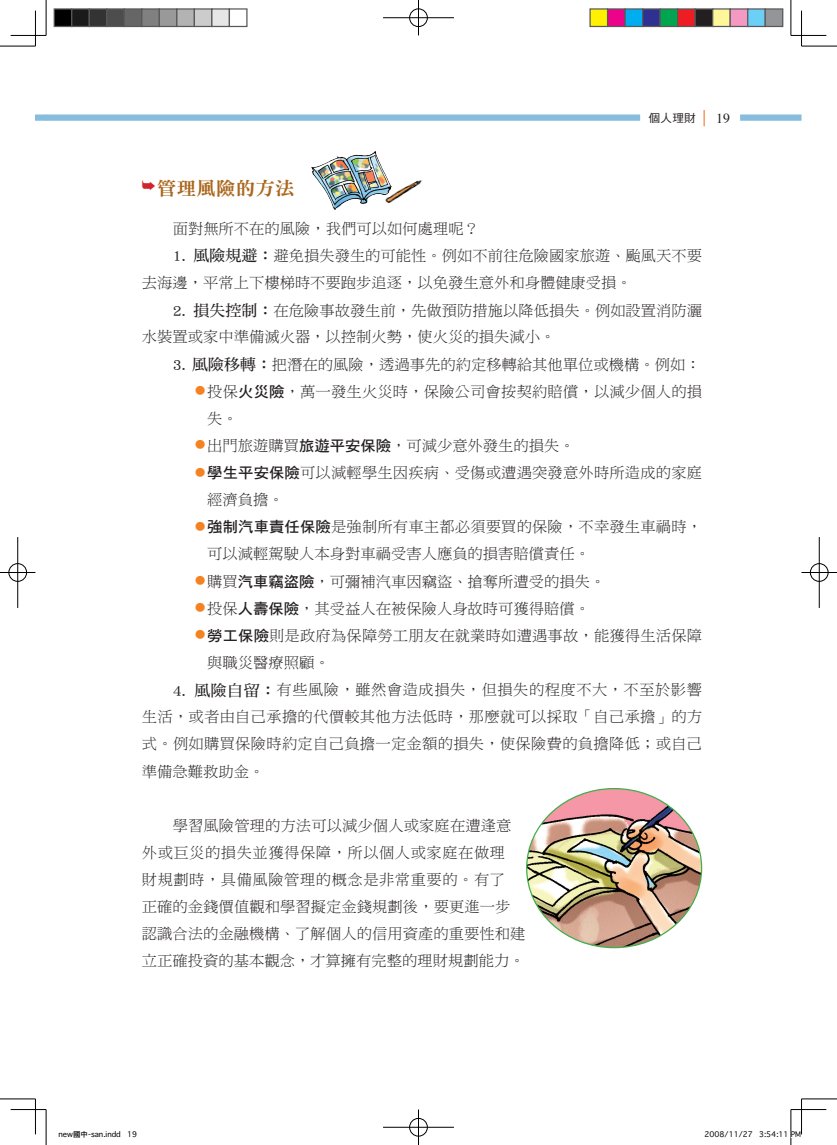
<style>
.page{position:relative;width:837px;height:1145px;background:#fff}
.page>*{position:absolute;margin:0;border:0;box-sizing:border-box;transform-origin:0 0}
.t1{font:18.75px "DF Ming Std W9";letter-spacing:.01em;color:#aa671d;scale:1.04 1}
.t2{font:15px/27.1px "DF Ming Std W3";color:#231f20}
.t3{font:11.25px "DF Hei Std W5";color:#231f20}
.t4{font:7.5px "Osaka";color:#000}
.s1{font-size:16.25px;color:#f36e21}
.s2{font-family:"Times";font-size:13.75px}
.s3{font-family:"DF Ming Std W7";font-size:15.62px}
.s4{font-family:"DF Hei Std W7"}
</style>
<div class="page">
<div style="left:35px;top:114px;width:11px;height:7px;background:#86bddd"></div>
<div style="left:46px;top:114px;width:594px;height:7px;background:#86bddd"></div>
<div style="left:739px;top:114px;width:62px;height:7px;background:#86bddd"></div>
<img style="left:526px;top:788px;width:175px;height:159px;border-radius:50%">
<img style="left:311px;top:151px;width:74px;height:59px">
<img style="left:377px;top:173px;width:45px;height:37px">
<hr style="left:0;top:46px;width:35px;height:1px;background:#000">
<hr style="left:801px;top:46px;width:35px;height:1px;background:#000">
<hr style="left:0;top:1098px;width:35px;height:1px;background:#000">
<hr style="left:801px;top:1098px;width:35px;height:1px;background:#000">
<hr style="left:46px;top:0;width:1px;height:35px;background:#000">
<hr style="left:46px;top:1109px;width:1px;height:35px;background:#000">
<hr style="left:790px;top:0;width:1px;height:35px;background:#000">
<hr style="left:790px;top:1109px;width:1px;height:35px;background:#000">
<hr style="left:11px;top:35px;width:35px;height:1px;background:#000">
<hr style="left:790px;top:35px;width:36px;height:1px;background:#000">
<hr style="left:11px;top:1109px;width:35px;height:1px;background:#000">
<hr style="left:790px;top:1109px;width:36px;height:1px;background:#000">
<hr style="left:35px;top:11px;width:1px;height:35px;background:#000">
<hr style="left:35px;top:1098px;width:1px;height:36px;background:#000">
<hr style="left:801px;top:11px;width:1px;height:35px;background:#000">
<hr style="left:801px;top:1098px;width:1px;height:36px;background:#000">
<div style="left:408px;top:8px;width:20px;height:19px;border:2px solid #fff;border-radius:50%"></div>
<hr style="left:383px;top:17px;width:71px;height:2px;background:#fff">
<hr style="left:417px;top:0;width:2px;height:35px;background:#fff">
<div style="left:409px;top:9px;width:18px;height:18px;border:1px solid #000;border-radius:50%"></div>
<hr style="left:383px;top:18px;width:71px;height:1px;background:#000">
<hr style="left:418px;top:0;width:1px;height:35px;background:#000">
<div style="left:408px;top:1117px;width:20px;height:20px;border:2px solid #fff;border-radius:50%"></div>
<hr style="left:383px;top:1126px;width:71px;height:2px;background:#fff">
<hr style="left:417px;top:1109px;width:2px;height:35px;background:#fff">
<div style="left:409px;top:1118px;width:18px;height:18px;border:1px solid #000;border-radius:50%"></div>
<hr style="left:383px;top:1127px;width:71px;height:1px;background:#000">
<hr style="left:418px;top:1109px;width:1px;height:35px;background:#000">
<div style="left:8px;top:562px;width:19px;height:20px;border:2px solid #fff;border-radius:50%"></div>
<hr style="left:0;top:571px;width:35px;height:2px;background:#fff">
<hr style="left:17px;top:537px;width:2px;height:71px;background:#fff">
<div style="left:9px;top:563px;width:18px;height:18px;border:1px solid #000;border-radius:50%"></div>
<hr style="left:0;top:572px;width:35px;height:1px;background:#000">
<hr style="left:18px;top:537px;width:1px;height:71px;background:#000">
<div style="left:809px;top:562px;width:19px;height:20px;border:2px solid #fff;border-radius:50%"></div>
<hr style="left:801px;top:571px;width:35px;height:2px;background:#fff">
<div style="left:809px;top:563px;width:19px;height:18px;border:1px solid #000;border-radius:50%"></div>
<hr style="left:801px;top:572px;width:35px;height:1px;background:#000">
<hr style="left:818px;top:537px;width:1px;height:71px;background:#000">
<div style="left:54px;top:9px;width:18px;height:17px;background:#000"></div>
<div style="left:54px;top:8px;width:18px;height:19px;border:1px solid #595959"></div>
<div style="left:72px;top:9px;width:17px;height:17px;background:#1a1a1a"></div>
<div style="left:71px;top:8px;width:19px;height:19px;border:1px solid #595959"></div>
<div style="left:89px;top:9px;width:18px;height:17px;background:#333"></div>
<div style="left:89px;top:8px;width:18px;height:19px;border:1px solid #595959"></div>
<div style="left:107px;top:9px;width:17px;height:17px;background:#4d4d4d"></div>
<div style="left:106px;top:8px;width:19px;height:19px;border:1px solid #595959"></div>
<div style="left:124px;top:9px;width:18px;height:17px;background:#666"></div>
<div style="left:124px;top:8px;width:18px;height:19px;border:1px solid #595959"></div>
<div style="left:142px;top:9px;width:17px;height:17px;background:#808080"></div>
<div style="left:141px;top:8px;width:19px;height:19px;border:1px solid #595959"></div>
<div style="left:159px;top:9px;width:18px;height:17px;background:#999"></div>
<div style="left:159px;top:8px;width:18px;height:19px;border:1px solid #595959"></div>
<div style="left:177px;top:9px;width:17px;height:17px;background:#b3b3b3"></div>
<div style="left:176px;top:8px;width:19px;height:19px;border:1px solid #595959"></div>
<div style="left:194px;top:9px;width:18px;height:17px;background:#ccc"></div>
<div style="left:194px;top:8px;width:18px;height:19px;border:1px solid #595959"></div>
<div style="left:212px;top:9px;width:17px;height:17px;background:#e6e6e6"></div>
<div style="left:211px;top:8px;width:19px;height:19px;border:1px solid #595959"></div>
<div style="left:229px;top:8px;width:18px;height:19px;border:1px solid #595959"></div>
<div style="left:590px;top:9px;width:17px;height:17px;background:#fff101"></div>
<div style="left:589px;top:8px;width:19px;height:19px;border:1px solid #595959"></div>
<div style="left:607px;top:9px;width:18px;height:17px;background:#ed028c"></div>
<div style="left:606px;top:8px;width:19px;height:19px;border:1px solid #595959"></div>
<div style="left:625px;top:9px;width:17px;height:17px;background:#00aeef"></div>
<div style="left:624px;top:8px;width:19px;height:19px;border:1px solid #595959"></div>
<div style="left:642px;top:9px;width:18px;height:17px;background:#2e3092"></div>
<div style="left:641px;top:8px;width:19px;height:19px;border:1px solid #595959"></div>
<div style="left:660px;top:9px;width:17px;height:17px;background:#00a54f"></div>
<div style="left:659px;top:8px;width:19px;height:19px;border:1px solid #595959"></div>
<div style="left:677px;top:9px;width:18px;height:17px;background:#ee1d23"></div>
<div style="left:676px;top:8px;width:19px;height:19px;border:1px solid #595959"></div>
<div style="left:695px;top:9px;width:17px;height:17px;background:#231f20"></div>
<div style="left:694px;top:8px;width:19px;height:19px;border:1px solid #595959"></div>
<div style="left:712px;top:9px;width:18px;height:17px;background:#fff79a"></div>
<div style="left:711px;top:8px;width:19px;height:19px;border:1px solid #595959"></div>
<div style="left:730px;top:9px;width:17px;height:17px;background:#f499c2"></div>
<div style="left:729px;top:8px;width:19px;height:19px;border:1px solid #595959"></div>
<div style="left:747px;top:9px;width:18px;height:17px;background:#6bcff6"></div>
<div style="left:746px;top:8px;width:19px;height:19px;border:1px solid #595959"></div>
<div style="left:765px;top:9px;width:17px;height:17px;background:#939598"></div>
<div style="left:764px;top:8px;width:19px;height:19px;border:1px solid #595959"></div>
<p class="t3" style="left:648px;top:112px;width:82px">個人理財<span class="s1">｜</span> <span class="s2">19</span></p>
<p class="t1" style="left:142px;top:178px;width:148px"><sup>➥</sup>管理風險的方法</p>
<p class="t2" style="left:173px;top:214px;width:308px">面對無所不在的風險，我們可以如何處理呢？</p>
<p class="t2" style="left:142px;top:242px;width:561px;line-height:26.8px;text-indent:31px"><span class="s3">1. 風險規避：</span>避免損失發生的可能性。例如不前往危險國家旅遊、颱風天不要去海邊，平常上下樓梯時不要跑步追逐，以免發生意外和身體健康受損。</p>
<p class="t2" style="left:142px;top:296px;width:561px;text-indent:31px"><span class="s3">2. 損失控制：</span>在危險事故發生前，先做預防措施以降低損失。例如設置消防灑水裝置或家中準備滅火器，以控制火勢，使火災的損失減小。</p>
<p class="t2" style="left:173px;top:350px;width:529px"><span class="s3">3. 風險移轉：</span>把潛在的風險，透過事先的約定移轉給其他單位或機構。例如：</p>
<p class="t2" style="left:207px;top:377px;width:496px;text-indent:-12px"><sup>●</sup> 投保<span class="s4">火災險</span>，萬一發生火災時，保險公司會按契約賠償，以減少個人的損失。</p>
<p class="t2" style="left:195px;top:431px;width:381px"><sup>●</sup> 出門旅遊購買<span class="s4">旅遊平安保險</span>，可減少意外發生的損失。</p>
<p class="t2" style="left:207px;top:459px;width:496px;text-indent:-12px"><sup>●</sup> <span class="s4">學生平安保險</span>可以減輕學生因疾病、受傷或遭遇突發意外時所造成的家庭經濟負擔。</p>
<p class="t2" style="left:207px;top:513px;width:496px;text-indent:-12px"><sup>●</sup> <span class="s4">強制汽車責任保險</span>是強制所有車主都必須要買的保險，不幸發生車禍時，可以減輕駕駛人本身對車禍受害人應負的損害賠償責任。</p>
<p class="t2" style="left:195px;top:567px;width:412px"><sup>●</sup> 購買<span class="s4">汽車竊盜險</span>，可彌補汽車因竊盜、搶奪所遭受的損失。</p>
<p class="t2" style="left:195px;top:594px;width:396px"><sup>●</sup> 投保<span class="s4">人壽保險</span>，其受益人在被保險人身故時可獲得賠償。</p>
<p class="t2" style="left:207px;top:621px;width:496px;text-indent:-12px"><sup>●</sup> <span class="s4">勞工保險</span>則是政府為保障勞工朋友在就業時如遭遇事故，能獲得生活保障與職災醫療照顧。</p>
<p class="t2" style="left:142px;top:676px;width:561px;text-align:justify;text-indent:31px"><span class="s3">4. 風險自留：</span>有些風險，雖然會造成損失，但損失的程度不大，不至於影響生活，或者由自己承擔的代價較其他方法低時，那麼就可以採取「自己承擔」的方式。例如購買保險時約定自己負擔一定金額的損失，使保險費的負擔降低；或自己準備急難救助金。</p>
<p class="t2" style="left:142px;top:811px;width:385px;text-indent:31px">學習風險管理的方法可以減少個人或家庭在遭逢意外或巨災的損失並獲得保障，所以個人或家庭在做理<br>財規劃時，具備風險管理的概念是非常重要的。有了<br>正確的金錢價值觀和學習擬定金錢規劃後，要更進一步認識合法的金融機構、了解個人的信用資產的重要性和建立正確投資的基本觀念，才算擁有完整的理財規劃能力。</p>
<p class="t4" style="left:59px;top:1129px;width:80px">new國中-san.indd 19</p>
<p class="t4" style="left:704px;top:1129px;width:98px">2008/11/27 3:54:11 PM</p>
</div>
